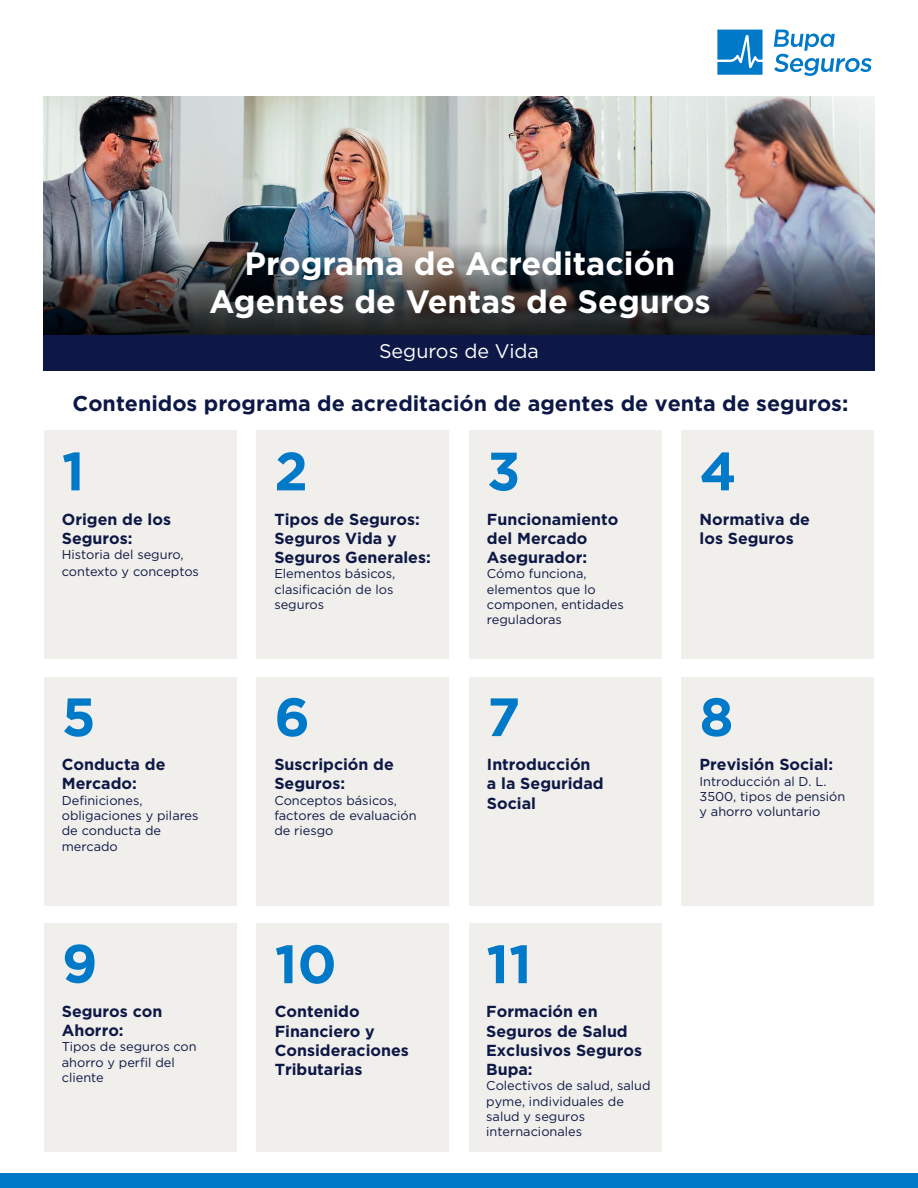
<style>
.page{position:relative;width:918px;height:1188px;background:#fff}
.page>*{position:absolute;margin:0;border:0;box-sizing:border-box;transform-origin:0 0}
.t1{font:700 53.85px "Gotham";color:#0079c8}
.t2{font:700 32.4px/38.8px "Gotham";color:#fff;text-align:center}
.t3{font:700 21.45px "Gotham";color:#0d1846}
.t4{font:19.65px "Gotham";color:#fff}
.t5{font:700 16.05px/19.2px "Gotham";color:#0d1846}
.t6{font:12.75px/15.3px "Gotham";color:#0d1846}
</style>
<div class="page">
<div style="left:44px;top:430px;width:193px;height:229px;background:#f1efeb"></div>
<div style="left:256px;top:430px;width:193px;height:229px;background:#f1efeb"></div>
<div style="left:469px;top:430px;width:193px;height:229px;background:#f1efeb"></div>
<div style="left:682px;top:430px;width:192px;height:229px;background:#f1efeb"></div>
<div style="left:44px;top:677px;width:193px;height:229px;background:#f1efeb"></div>
<div style="left:256px;top:677px;width:193px;height:229px;background:#f1efeb"></div>
<div style="left:469px;top:677px;width:193px;height:229px;background:#f1efeb"></div>
<div style="left:682px;top:677px;width:192px;height:229px;background:#f1efeb"></div>
<div style="left:44px;top:924px;width:193px;height:228px;background:#f1efeb"></div>
<div style="left:256px;top:924px;width:193px;height:228px;background:#f1efeb"></div>
<div style="left:469px;top:924px;width:193px;height:228px;background:#f1efeb"></div>
<img style="left:44px;top:97px;width:830px;height:238px">
<div style="left:0;top:1173px;width:918px;height:15px;background:#0079c8"></div>
<svg style="left:717px;top:30px;width:46px;height:45px"></svg>
<svg style="left:774px;top:30px;width:98px;height:46px"></svg>
<div style="left:44px;top:335px;width:831px;height:35px;background:#0d1846"></div>
<h2 class="t2" style="left:209px;top:244px;width:503px">Programa de Acreditación<br>Agentes de Ventas de Seguros</h2>
<h3 class="t4" style="left:379px;top:339px;width:161px">Seguros de Vida</h3>
<h3 class="t3" style="left:73px;top:389px;width:777px">Contenidos programa de acreditación de agentes de venta de seguros:</h3>
<h1 class="t1" style="left:62px;top:436px;width:24px">1</h1>
<p class="t5" style="left:62px;top:509px;width:111px">Origen de los<br>Seguros:</p>
<p class="t6" style="left:62px;top:546px;width:139px;line-height:17.2px">Historia del seguro, contexto y conceptos</p>
<h1 class="t1" style="left:62px;top:681px;width:35px">5</h1>
<p class="t5" style="left:62px;top:755px;width:105px">Conducta de<br>Mercado:</p>
<p class="t6" style="left:62px;top:792px;width:138px">Definiciones, obligaciones y pilares de conducta de mercado</p>
<h1 class="t1" style="left:62px;top:928px;width:37px">9</h1>
<p class="t5" style="left:62px;top:1002px;width:102px">Seguros con<br>Ahorro:</p>
<p class="t6" style="left:62px;top:1039px;width:136px">Tipos de seguros con ahorro y perfil del cliente</p>
<h1 class="t1" style="left:274px;top:436px;width:35px">2</h1>
<p class="t5" style="left:274px;top:509px;width:158px">Tipos de Seguros:<br>Seguros Vida y<br>Seguros Generales:</p>
<p class="t6" style="left:274px;top:566px;width:123px">Elementos básicos, clasificación de los seguros</p>
<h1 class="t1" style="left:274px;top:681px;width:37px">6</h1>
<p class="t5" style="left:274px;top:755px;width:121px">Suscripción de<br>Seguros:</p>
<p class="t6" style="left:274px;top:792px;width:144px">Conceptos básicos, factores de evaluación de riesgo</p>
<h1 class="t1" style="left:275px;top:928px;width:64px">10</h1>
<p class="t5" style="left:275px;top:1002px;width:136px">Contenido<br>Financiero y<br>Consideraciones<br>Tributarias</p>
<h1 class="t1" style="left:487px;top:436px;width:35px">3</h1>
<p class="t5" style="left:487px;top:509px;width:133px">Funcionamiento del Mercado<br>Asegurador:</p>
<p class="t6" style="left:487px;top:566px;width:138px">Cómo funciona, elementos que lo componen, entidades reguladoras</p>
<h1 class="t1" style="left:487px;top:681px;width:35px">7</h1>
<p class="t5" style="left:487px;top:755px;width:118px">Introducción a la Seguridad<br>Social</p>
<h1 class="t1" style="left:700px;top:436px;width:39px">4</h1>
<p class="t5" style="left:700px;top:509px;width:112px">Normativa de los Seguros</p>
<h1 class="t1" style="left:700px;top:681px;width:35px">8</h1>
<p class="t5" style="left:700px;top:755px;width:135px">Previsión Social:</p>
<p class="t6" style="left:700px;top:773px;width:147px">Introducción al D. L.<br>3500, tipos de pensión y ahorro voluntario</p>
<h1 class="t1" style="left:486px;top:928px;width:47px">11</h1>
<p class="t5" style="left:486px;top:1002px;width:157px">Formación en<br>Seguros de Salud<br>Exclusivos Seguros<br>Bupa:</p>
<p class="t6" style="left:486px;top:1078px;width:166px">Colectivos de salud, salud pyme, individuales de salud y seguros internacionales</p>
</div>
